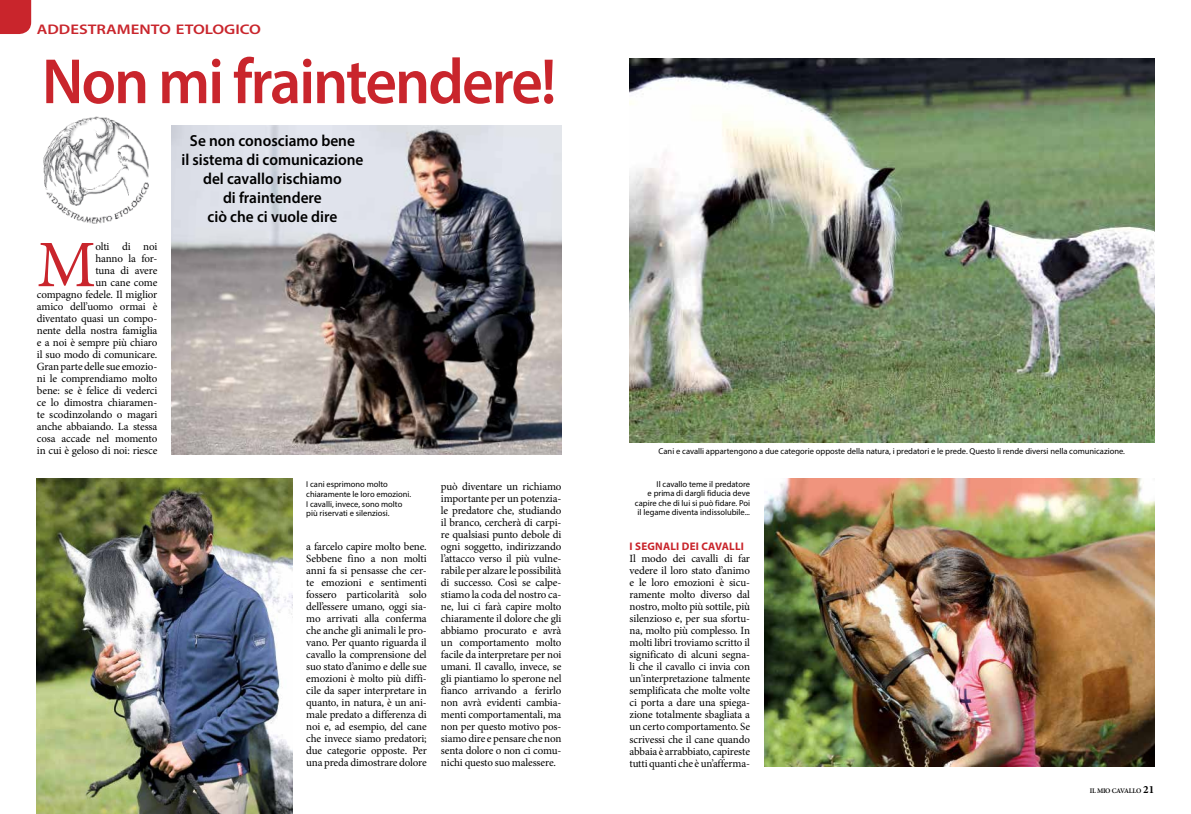
<style>
.page{position:relative;width:1191px;height:814px;background:#fff}
.page>*{position:absolute;margin:0;border:0;box-sizing:border-box;transform-origin:0 0}
.t1{font:66.4px "Minion Pro";color:#c9252c}
.t2{font:600 64.4px "Myriad Pro";letter-spacing:-.03em;color:#c9252c;scale:.95 1}
.t3{font:600 16px/19px "Myriad Pro";color:#000;text-align:center;scale:.96 1}
.t4{font:600 14px "Myriad Pro";color:#c9252c;scale:1.2 1}
.t5{font:11px/12px "Minion Pro";letter-spacing:-.01em;color:#000;text-align:justify}
.t6{font:700 11px "Myriad Pro";letter-spacing:.02em;color:#c9252c}
.t7{font:8.5px/9.5px "Myriad Pro";color:#000}
.t8{font:600 7px "Minion Pro";letter-spacing:-.03em;color:#000}
.s1{font-weight:700;font-size:11px}
</style>
<div class="page">
<svg style="left:0;top:0;width:31px;height:34px"></svg>
<img style="left:171px;top:126px;width:390px;height:328px">
<img style="left:37px;top:478px;width:255px;height:336px">
<img style="left:43px;top:116px;width:106px;height:108px">
<img style="left:629px;top:58px;width:525px;height:384px">
<img style="left:764px;top:478px;width:390px;height:288px">
<p class="t4" style="left:37px;top:20px;width:188px">ADDESTRAMENTO ETOLOGICO</p>
<h2 class="t2" style="left:42px;top:40px;width:543px">Non mi fraintendere!</h2>
<p class="t5" style="left:37px;top:241px;width:122px;text-align:right">olti di noi<br>hanno la for-<br>tuna di avere<br>un cane come<br>compagno fedele. Il miglior amico dell’uomo ormai è diventato quasi un compo&shy;nente della nostra famiglia e a noi è sempre più chiaro il suo modo di comunicare.<br>Gran parte delle sue emozio&shy;ni le comprendiamo molto bene: se è felice di vederci ce lo dimostra chiaramen&shy;te scodinzolando o magari anche abbaiando. La stessa cosa accade nel momento in cui è geloso di noi: riesce</p>
<h1 class="t1" style="left:37px;top:220px;width:61px">M</h1>
<h3 class="t3" style="left:181px;top:130px;width:191px">Se non conosciamo bene<br>il sistema di comunicazione del cavallo rischiamo<br>di fraintendere<br>ciò che ci vuole dire</h3>
<p class="t7" style="left:658px;top:446px;width:468px">Cani e cavalli appartengono a due categorie opposte della natura, i predatori e le prede. Questo li rende diversi nella comunicazione.</p>
<p class="t7" style="left:306px;top:479px;width:106px">I cani esprimono molto chiaramente le loro emozioni.<br>I cavalli, invece, sono molto più riservati e silenziosi.</p>
<p class="t7" style="left:635px;top:479px;width:117px;text-align:right">Il cavallo teme il predatore<br>e prima di dargli fiducia deve capire che di lui si può fidare. Poi il legame diventa indissolubile...</p>
<p class="t5" style="left:441px;top:481px;width:122px">può diventare un richiamo importante per un potenzia&shy;le predatore che, studiando il branco, cercherà di carpi&shy;re qualsiasi punto debole di ogni soggetto, indirizzando l’attacco verso il più vulne&shy;rabile per alzare le possibilità di successo. Così se calpe&shy;stiamo la coda del nostro ca&shy;ne, lui ci farà capire molto chiaramente il dolore che gli abbiamo procurato e avrà un comportamento molto facile da interpretare per noi umani. Il cavallo, invece, se gli piantiamo lo sperone nel fianco arrivando a ferirlo non avrà evidenti cambia&shy;menti comportamentali, ma non per questo motivo pos&shy;siamo dire e pensare che non senta dolore o non ci comu&shy;nichi questo suo malessere.</p>
<p class="t5" style="left:306px;top:541px;width:122px">a farcelo capire molto bene.<br>Sebbene fino a non molti anni fa si pensasse che cer&shy;te emozioni e sentimenti fossero particolarità solo dell’essere umano, oggi sia&shy;mo arrivati alla conferma che anche gli animali le pro&shy;vano. Per quanto riguarda il cavallo la comprensione del suo stato d’animo e delle sue emozioni è molto più diffi&shy;cile da saper interpretare in quanto, in natura, è un ani&shy;male predato a differenza di noi e, ad esempio, del cane che invece siamo predatori; due categorie opposte. Per una preda dimostrare dolore</p>
<p class="t6" style="left:629px;top:539px;width:114px">I SEGNALI DEI CAVALLI</p>
<p class="t5" style="left:629px;top:553px;width:122px">Il modo dei cavalli di far vedere il loro stato d’animo e le loro emozioni è sicu&shy;ramente molto diverso dal nostro, molto più sottile, più silenzioso e, per sua sfortu&shy;na, molto più complesso. In molti libri troviamo scritto il significato di alcuni segna&shy;li che il cavallo ci invia con un'interpretazione talmente semplificata che molte volte ci porta a dare una spiega&shy;zione totalmente sbagliata a un certo comportamento. Se scrivessi che il cane quando abbaia è arrabbiato, capireste tutti quanti che è un’afferma-</p>
<p class="t8" style="left:1089px;top:786px;width:66px">IL MIO CAVALLO <span class="s1">21</span></p>
</div>
